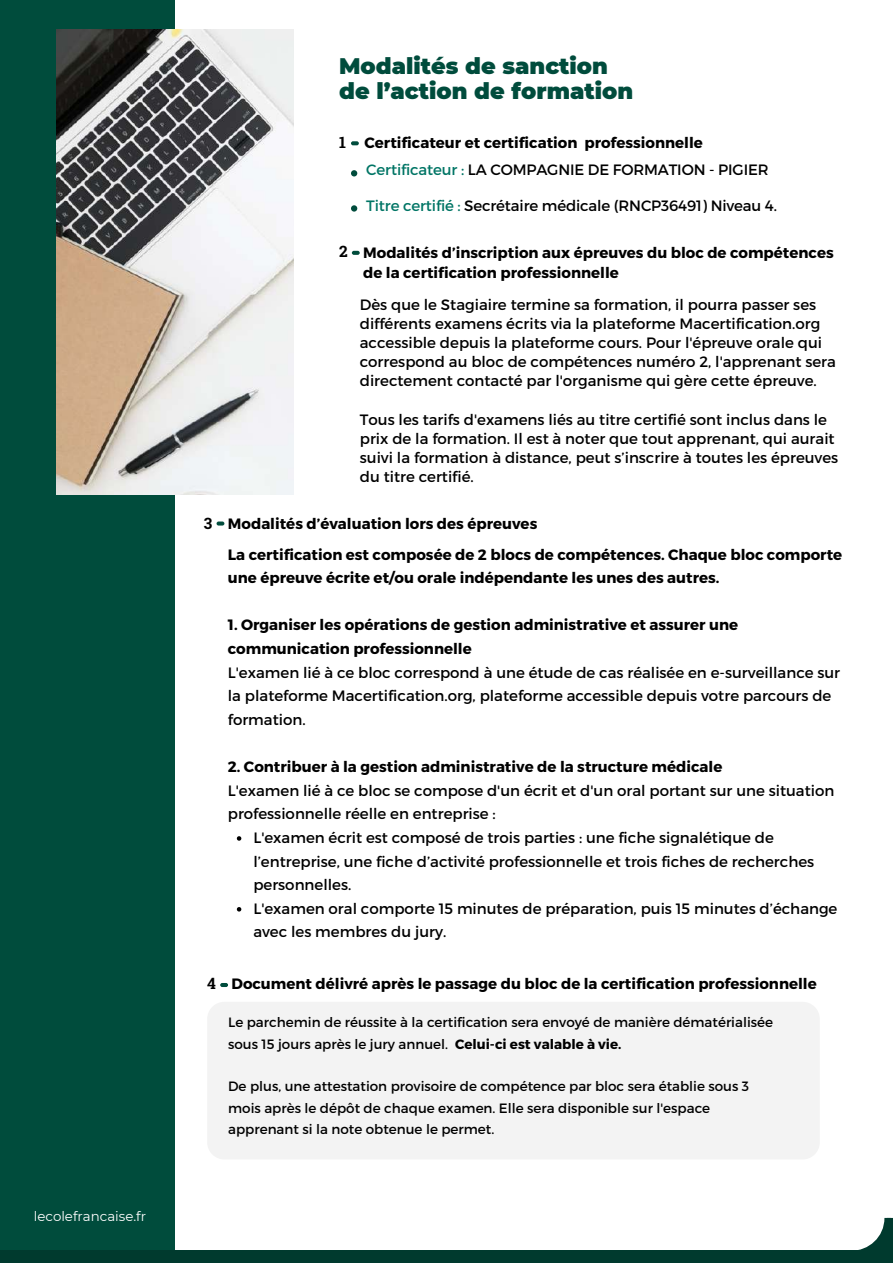
<style>
.page{position:relative;width:893px;height:1264px;background:#fff}
.page>*{position:absolute;margin:0;border:0;box-sizing:border-box;transform-origin:0 0}
.t1{font:900 22.5px/24.8px "Montserrat";color:#004c3c}
.t2{font:15px/19px "Montserrat";color:#000}
.t3{font:700 15px/23.5px "Montserrat";color:#000}
.t4{font:13.5px/21.3px "Montserrat";color:#000}
.t5{font:13.35px "Montserrat";color:#fff}
.s1{font-family:"Roboto Slab";font-size:15.6px}
.s2{color:#007565}
.s3{font-weight:700}
</style>
<div class="page">
<div style="left:0;top:0;width:175px;height:1262px;background:#004c3c"></div>
<svg style="left:858px;top:1217px;width:34px;height:33px"></svg>
<div style="left:0;top:1250px;width:892px;height:12px;background:#003a2e"></div>
<svg style="left:351px;top:141px;width:8px;height:4px"></svg>
<svg style="left:351px;top:170px;width:6px;height:6px"></svg>
<div style="left:351px;top:205px;width:6px;height:7px;background:#004c3c;border-radius:50%"></div>
<img style="left:56px;top:30px;width:237px;height:464px">
<svg style="left:352px;top:251px;width:8px;height:4px"></svg>
<svg style="left:216px;top:521px;width:8px;height:4px"></svg>
<svg style="left:237px;top:836px;width:4px;height:4px"></svg>
<svg style="left:237px;top:907px;width:4px;height:4px"></svg>
<div style="left:220px;top:982px;width:8px;height:5px;background:#004c3c;border-radius:2px"></div>
<div style="left:207px;top:1001px;width:612px;height:158px;background:#f3f3f3;border-radius:17px"></div>
<p class="t5" style="left:34px;top:1207px;width:114px">lecolefrancaise.fr</p>
<h1 class="t1" style="left:339px;top:53px;width:295px">Modalités de sanction de l’action de formation</h1>
<p class="t3" style="left:339px;top:130px;width:365px"><span class="s1">1</span> Certificateur et certification professionnelle</p>
<p class="t2" style="left:366px;top:160px;width:404px"><span class="s2">Certificateur :</span> LA COMPAGNIE DE FORMATION - PIGIER</p>
<p class="t2" style="left:366px;top:196px;width:412px"><span class="s2">Titre certifié :</span> Secrétaire médicale (RNCP36491) Niveau 4.</p>
<p class="t3" style="left:363px;top:242px;width:472px;line-height:20.2px;text-indent:-24px"><span class="s1">2</span> Modalités d’inscription aux épreuves du bloc de compétences de la certification professionnelle</p>
<p class="t2" style="left:360px;top:294px;width:477px">Dès que le Stagiaire termine sa formation, il pourra passer ses différents examens écrits via la plateforme Macertification.org accessible depuis la plateforme cours. Pour l'épreuve orale qui correspond au bloc de compétences numéro 2, l'apprenant sera directement contacté par l'organisme qui gère cette épreuve.</p>
<p class="t2" style="left:360px;top:409px;width:480px">Tous les tarifs d'examens liés au titre certifié sont inclus dans le prix de la formation. Il est à noter que tout apprenant, qui aurait suivi la formation à distance, peut s’inscrire à toutes les épreuves du titre certifié.</p>
<p class="t3" style="left:204px;top:511px;width:335px"><span class="s1">3</span> Modalités d’évaluation lors des épreuves</p>
<p class="t3" style="left:228px;top:541px;width:616px">La certification est composée de 2 blocs de compétences. Chaque bloc comporte une épreuve écrite et/ou orale indépendante les unes des autres.</p>
<p class="t3" style="left:228px;top:612px;width:512px">1. Organiser les opérations de gestion administrative et assurer une communication professionnelle</p>
<p class="t2" style="left:228px;top:659px;width:613px;line-height:23.5px">L'examen lié à ce bloc correspond à une étude de cas réalisée en e-surveillance sur la plateforme Macertification.org, plateforme accessible depuis votre parcours de formation.</p>
<p class="t3" style="left:228px;top:754px;width:496px">2. Contribuer à la gestion administrative de la structure médicale</p>
<p class="t2" style="left:228px;top:777px;width:608px;line-height:23.5px">L'examen lié à ce bloc se compose d'un écrit et d'un oral portant sur une situation professionnelle réelle en entreprise :</p>
<p class="t2" style="left:253px;top:825px;width:585px;line-height:23.5px">L'examen écrit est composé de trois parties : une fiche signalétique de l’entreprise, une fiche d’activité professionnelle et trois fiches de recherches personnelles.<br>L'examen oral comporte 15 minutes de préparation, puis 15 minutes d’échange avec les membres du jury.</p>
<p class="t3" style="left:207px;top:971px;width:611px"><span class="s1">4</span> Document délivré après le passage du bloc de la certification professionnelle</p>
<p class="t4" style="left:228px;top:1011px;width:546px">Le parchemin de réussite à la certification sera envoyé de manière dématérialisée sous 15 jours après le jury annuel. <span class="s3">Celui-ci est valable à vie.</span></p>
<p class="t4" style="left:228px;top:1075px;width:522px">De plus, une attestation provisoire de compétence par bloc sera établie sous 3 mois après le dépôt de chaque examen. Elle sera disponible sur l'espace apprenant si la note obtenue le permet.</p>
</div>
